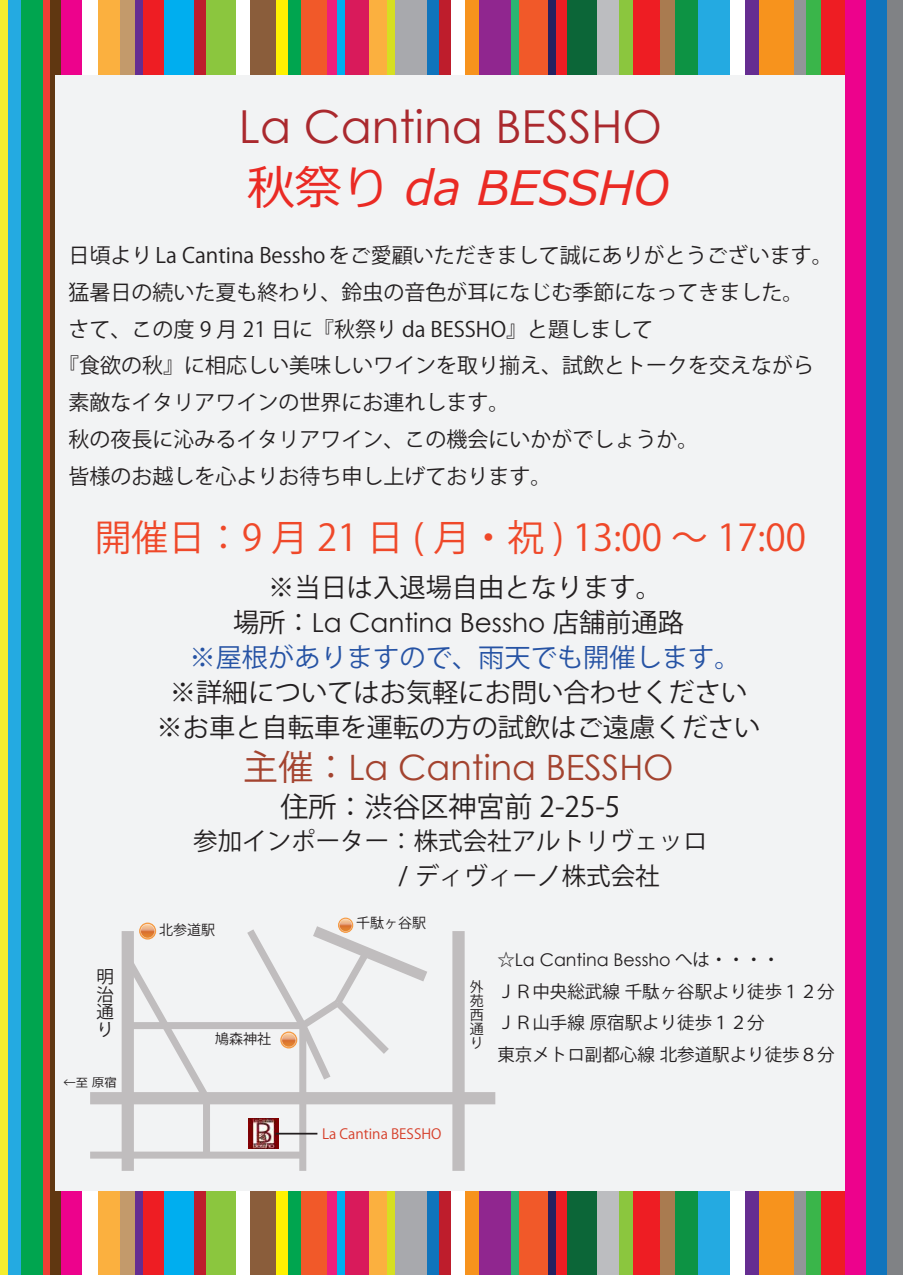
<style>
.page{position:relative;width:903px;height:1275px;background:#fff}
.page>*{position:absolute;margin:0;border:0;box-sizing:border-box;transform-origin:0 0}
.t1{font:italic 47.25px "Meiryo";color:#ea2a24}
.t2{font:45.5px "Century Gothic";color:#aa292e}
.t3{font:36.75px "Koz Go Pr 6 N";color:#ef4829}
.t4{font:35px "Century Gothic";color:#a3432f}
.t5{font:28px "Koz Go Pr 6 N";color:#231f20}
.t6{font:26.25px/35px "Koz Go Pr 6 N";color:#231f20;text-align:center}
.t7{font:26.25px "Century Gothic";color:#231f20}
.t8{font:26.25px "Koz Go Pr 6 N";color:#2653a4}
.t9{font:24.5px/35px "Koz Go Pr 6 N";color:#231f20}
.t10{font:21px "Koz Go Pr 6 N";color:#231f20}
.t11{font:17.5px/17.5px "Koz Go Pr 6 N";color:#231f20;text-align:justify}
.t12{font:17.5px "Century Gothic";color:#231f20}
.t13{font:14px/14px "Koz Go Pr 6 N";color:#231f20;text-align:justify}
.t14{font:14px "Koz Go Pr 6 N";color:#d63e29}
.t15{font:italic 12.25px "Meiryo";color:#231f20}
.s1{font-family:"Koz Go Pr 6 N"}
.s2{font-family:"Century Gothic"}
</style>
<div class="page">
<div style="left:0;top:0;width:9px;height:1275px;background:#f4ed2f"></div>
<div style="left:9px;top:0;width:12px;height:1275px;background:#24aae1"></div>
<div style="left:21px;top:0;width:23px;height:1275px;background:#00a54f"></div>
<div style="left:44px;top:0;width:6px;height:1275px;background:#ee3e35"></div>
<svg style="left:50px;top:0;width:11px;height:1275px;fill:#603711"></svg>
<div style="left:61px;top:0;width:21px;height:1275px;background:#ed028c"></div>
<div style="left:98px;top:0;width:23px;height:1275px;background:#fbb03f"></div>
<div style="left:121px;top:0;width:14px;height:1275px;background:#c39a6b"></div>
<div style="left:135px;top:0;width:9px;height:1275px;background:#652d91"></div>
<div style="left:144px;top:0;width:20px;height:1275px;background:#ee1d23"></div>
<div style="left:164px;top:0;width:30px;height:1275px;background:#00aeef"></div>
<div style="left:194px;top:0;width:12px;height:1275px;background:#be1d2c"></div>
<div style="left:206px;top:0;width:30px;height:1275px;background:#8bc63e"></div>
<div style="left:250px;top:0;width:26px;height:1275px;background:#8a5d3b"></div>
<div style="left:276px;top:0;width:13px;height:1275px;background:#fff101"></div>
<div style="left:289px;top:0;width:12px;height:1275px;background:#00a54f"></div>
<div style="left:301px;top:0;width:26px;height:1275px;background:#f15929"></div>
<div style="left:327px;top:0;width:11px;height:1275px;background:#ee1e7b"></div>
<div style="left:338px;top:0;width:7px;height:1275px;background:#00aeef"></div>
<div style="left:345px;top:0;width:24px;height:1275px;background:#d91a5b"></div>
<div style="left:369px;top:0;width:18px;height:1275px;background:#fbb03f"></div>
<div style="left:387px;top:0;width:8px;height:1275px;background:#d6df21"></div>
<div style="left:396px;top:0;width:31px;height:1275px;background:#a8a9ad"></div>
<div style="left:427px;top:0;width:12px;height:1275px;background:#1074bc"></div>
<div style="left:439px;top:0;width:12px;height:1275px;background:#be1d2c"></div>
<div style="left:466px;top:0;width:13px;height:1275px;background:#f7931d"></div>
<div style="left:480px;top:0;width:31px;height:1275px;background:#90268f"></div>
<div style="left:511px;top:0;width:9px;height:1275px;background:#2bb572"></div>
<div style="left:520px;top:0;width:28px;height:1275px;background:#f15929"></div>
<div style="left:548px;top:0;width:8px;height:1275px;background:#252161"></div>
<div style="left:556px;top:0;width:11px;height:1275px;background:#ee1d23"></div>
<div style="left:567px;top:0;width:30px;height:1275px;background:#0c6638"></div>
<div style="left:597px;top:0;width:23px;height:1275px;background:#bcbdc0"></div>
<div style="left:620px;top:0;width:14px;height:1275px;background:#8bc63e"></div>
<div style="left:634px;top:0;width:26px;height:1275px;background:#ee1d23"></div>
<div style="left:660px;top:0;width:16px;height:1275px;background:#a97b50"></div>
<div style="left:676px;top:0;width:22px;height:1275px;background:#0d9344"></div>
<div style="left:698px;top:0;width:32px;height:1275px;background:#24aae1"></div>
<div style="left:746px;top:0;width:14px;height:1275px;background:#652d91"></div>
<div style="left:760px;top:0;width:34px;height:1275px;background:#f7931d"></div>
<div style="left:794px;top:0;width:13px;height:1275px;background:#939598"></div>
<div style="left:807px;top:0;width:14px;height:1275px;background:#3ab54a"></div>
<div style="left:821px;top:0;width:24px;height:1275px;background:#ee1d23"></div>
<div style="left:845px;top:0;width:21px;height:1275px;background:#ed028c"></div>
<div style="left:866px;top:0;width:21px;height:1275px;background:#1074bc"></div>
<div style="left:887px;top:0;width:16px;height:1275px;background:#808285"></div>
<div style="left:56px;top:75px;width:789px;height:1116px;background:#f2f3f4"></div>
<div style="left:122px;top:931px;width:12px;height:240px;background:#c0bdbe"></div>
<div style="left:90px;top:1152px;width:213px;height:6px;background:#c0bdbe"></div>
<div style="left:299px;top:1026px;width:7px;height:145px;background:#c0bdbe"></div>
<div style="left:128px;top:1022px;width:175px;height:7px;background:#c0bdbe"></div>
<svg style="left:118px;top:949px;width:98px;height:159px"></svg>
<div style="left:90px;top:1092px;width:405px;height:12px;background:#c0bdbe"></div>
<div style="left:452px;top:931px;width:13px;height:240px;background:#c0bdbe"></div>
<div style="left:203px;top:1098px;width:7px;height:57px;background:#c0bdbe"></div>
<svg style="left:141px;top:923px;width:14px;height:16px"></svg>
<div style="left:139px;top:923px;width:17px;height:16px;border:1px solid #f59b44;border-radius:50%"></div>
<img style="left:248px;top:1118px;width:31px;height:31px">
<svg style="left:247px;top:917px;width:180px;height:170px"></svg>
<div style="left:280px;top:1031px;width:17px;height:17px;border:1px solid #f59b44;border-radius:50%"></div>
<hr style="left:276px;top:1133px;width:41px;height:1px;background:#231f20">
<h2 class="t2" style="left:239px;top:95px;width:424px">La Cantina BESSHO</h2>
<h1 class="t1" style="left:247px;top:155px;width:424px">秋祭り da BESSHO</h1>
<p class="t10" style="left:69px;top:244px;width:766px">日頃より La Cantina Bessho をご愛顧いただきまして誠にありがとうございます。</p>
<p class="t10" style="left:69px;top:280px;width:736px">猛暑日の続いた夏も終わり、鈴虫の音色が耳になじむ季節になってきました。</p>
<p class="t10" style="left:69px;top:317px;width:586px">さて、この度 9 月 21 日に『秋祭り da BESSHO』と題しまして</p>
<p class="t10" style="left:58px;top:354px;width:757px">『食欲の秋』に相応しい美味しいワインを取り揃え、試飲とトークを交えながら</p>
<p class="t10" style="left:69px;top:391px;width:442px">素敵なイタリアワインの世界にお連れします。</p>
<p class="t10" style="left:69px;top:427px;width:631px">秋の夜長に沁みるイタリアワイン、この機会にいかがでしょうか。</p>
<p class="t10" style="left:69px;top:464px;width:484px">皆様のお越しを心よりお待ち申し上げております。</p>
<h3 class="t3" style="left:95px;top:517px;width:713px">開催日：9 月 21 日 ( 月・祝 ) 13:00 ～ 17:00</h3>
<p class="t6" style="left:268px;top:571px;width:395px">※当日は入退場自由となります。</p>
<p class="t7" style="left:233px;top:604px;width:452px"><span class="s1">場所：</span>La Cantina Bessho <span class="s1">店舗前通路</span></p>
<p class="t8" style="left:189px;top:643px;width:553px">※屋根がありますので、雨天でも開催します。</p>
<p class="t6" style="left:157px;top:676px;width:605px">※詳細についてはお気軽にお問い合わせください※お車と自転車を運転の方の試飲はご遠慮ください</p>
<h3 class="t4" style="left:243px;top:742px;width:432px"><span class="s1">主催：</span>La Cantina BESSHO</h3>
<h3 class="t5" style="left:281px;top:791px;width:341px">住所：渋谷区神宮前 2-25-5</h3>
<p class="t9" style="left:398px;top:824px;width:311px;text-indent:-205px">参加インポーター：株式会社アルトリヴェッロ<span class="s2">/</span> ディヴィーノ株式会社</p>
<p class="t11" style="left:97px;top:968px;width:19px">明治通り</p>
<p class="t15" style="left:64px;top:1074px;width:55px">←至 原宿</p>
<p class="t13" style="left:159px;top:923px;width:57px">北参道駅</p>
<p class="t13" style="left:215px;top:1033px;width:57px">鳩森神社</p>
<p class="t13" style="left:356px;top:916px;width:71px">千駄ヶ谷駅</p>
<p class="t14" style="left:322px;top:1125px;width:121px">La Cantina BESSHO</p>
<p class="t13" style="left:470px;top:980px;width:15px">外苑西通り</p>
<p class="t12" style="left:497px;top:947px;width:284px"><span class="s1">☆</span>La Cantina Bessho <span class="s1">へは・・・・</span></p>
<p class="t11" style="left:497px;top:976px;width:339px;line-height:31.5px;text-align:left">ＪＲ中央総武線千駄ヶ谷駅より徒歩１２分<br>ＪＲ山手線原宿駅より徒歩１２分<br>東京メトロ副都心線北参道駅より徒歩８分</p>
</div>
